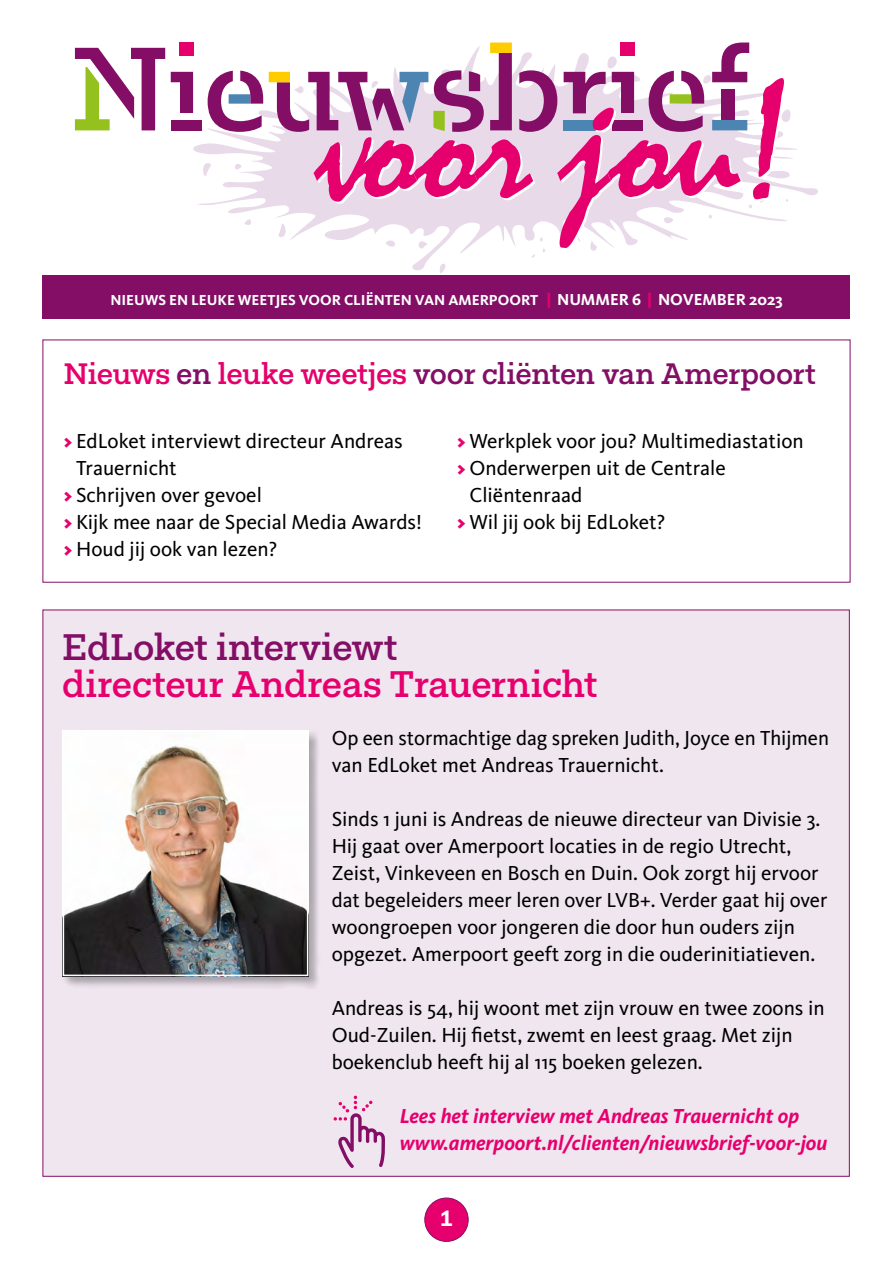
<style>
.page{position:relative;width:893px;height:1263px;background:#fff}
.page>*{position:absolute;margin:0;border:0;box-sizing:border-box;transform-origin:0 0}
.t1{font:500 37.5px "Fakt Slab Pro";letter-spacing:-.005em;color:#e6006d}
.t2{font:500 37.5px "Fakt Slab Pro";letter-spacing:-.005em;color:#840e66}
.t3{font:500 30px "Fakt Slab Pro";letter-spacing:-.005em;color:#840e66}
.t4{font:700 22.5px "Fakt Slab Pro";color:#fff}
.t5{font:21px/27px "Kievit";color:#000}
.t6{font:italic 700 21px/27px "Kievit";color:#e6006d}
.t7{font:700 15px "Kievit";color:#fff}
.s1{font-weight:900;color:#e6006d}
.s2{font-size:16.5px}
.s3{color:#e6006d}
</style>
<div class="page">
<div style="left:43px;top:610px;width:807px;height:567px;background:#f0e6f0;border:1px solid #840e66"></div>
<div style="left:43px;top:276px;width:807px;height:43px;background:#840e66"></div>
<div style="left:62px;top:730px;width:259px;height:259px;background:#000;opacity:.3"></div>
<img style="left:66px;top:733px;width:239px;height:240px">
<div style="left:63px;top:730px;width:245px;height:246px;border:2px solid #fff"></div>
<svg style="left:186px;top:70px;width:632px;height:200px"></svg>
<svg style="left:75px;top:48px;width:90px;height:82px"></svg>
<svg style="left:208px;top:71px;width:55px;height:61px"></svg>
<svg style="left:171px;top:72px;width:22px;height:41px"></svg>
<div style="left:171px;top:120px;width:31px;height:10px;background:#840e66"></div>
<div style="left:180px;top:43px;width:14px;height:13px;background:#e6006d"></div>
<svg style="left:269px;top:43px;width:521px;height:215px"></svg>
<svg style="left:334px;top:1096px;width:51px;height:72px"></svg>
<div style="left:425px;top:1198px;width:43px;height:43px;background:#e6006d;border-radius:50%"></div>
<div style="left:424px;top:1198px;width:45px;height:44px;border:1px solid #840e66;border-radius:50%"></div>
<p class="t7" style="left:110px;top:291px;width:674px">NIEUWS EN LEUKE WEETJES VOOR CLIËNTEN VAN AMERPOORT <span class="s1">|</span> <span class="s2">NUMMER 6</span> <span class="s1">|</span> <span class="s2">NOVEMBER 2023</span></p>
<h2 class="t3" style="left:64px;top:353px;width:754px"><span class="s3">Nieuws</span> en <span class="s3">leuke weetjes</span> voor cliënten van Amerpoort</h2>
<p class="t5" style="left:64px;top:427px;width:341px"><span class="s1">&gt;</span> EdLoket interviewt directeur Andreas</p>
<p class="t5" style="left:76px;top:454px;width:102px">Trauernicht</p>
<p class="t5" style="left:64px;top:481px;width:200px"><span class="s1">&gt;</span> Schrijven over gevoel</p>
<p class="t5" style="left:64px;top:508px;width:360px"><span class="s1">&gt;</span> Kijk mee naar de Special Media Awards!</p>
<p class="t5" style="left:64px;top:535px;width:215px"><span class="s1">&gt;</span> Houd jij ook van lezen?</p>
<p class="t5" style="left:457px;top:427px;width:348px"><span class="s1">&gt;</span> Werkplek voor jou? Multimediastation</p>
<p class="t5" style="left:457px;top:454px;width:270px"><span class="s1">&gt;</span> Onderwerpen uit de Centrale</p>
<p class="t5" style="left:469px;top:481px;width:114px">Cliëntenraad</p>
<p class="t5" style="left:457px;top:508px;width:210px"><span class="s1">&gt;</span> Wil jij ook bij EdLoket?</p>
<h1 class="t2" style="left:63px;top:622px;width:337px">EdLoket interviewt</h1>
<h1 class="t1" style="left:63px;top:659px;width:537px">directeur Andreas Trauernicht</h1>
<p class="t5" style="left:332px;top:724px;width:499px">Op een stormachtige dag spreken Judith, Joyce en Thijmen van EdLoket met Andreas Trauernicht.</p>
<p class="t5" style="left:332px;top:805px;width:497px">Sinds 1 juni is Andreas de nieuwe directeur van Divisie 3.<br>Hij gaat over Amerpoort locaties in de regio Utrecht, Zeist, Vinkeveen en Bosch en Duin. Ook zorgt hij ervoor dat begeleiders meer leren over LVB+. Verder gaat hij over woongroepen voor jongeren die door hun ouders zijn opgezet. Amerpoort geeft zorg in die ouderinitiatieven.</p>
<p class="t5" style="left:332px;top:994px;width:495px">Andreas is 54, hij woont met zijn vrouw en twee zoons in<br>Oud-Zuilen. Hij fietst, zwemt en leest graag. Met zijn boekenclub heeft hij al 115 boeken gelezen.</p>
<p class="t6" style="left:400px;top:1102px;width:429px">Lees het interview met Andreas Trauernicht op www.amerpoort.nl/clienten/nieuwsbrief-voor-jou</p>
<p class="t4" style="left:440px;top:1204px;width:14px">1</p>
</div>
